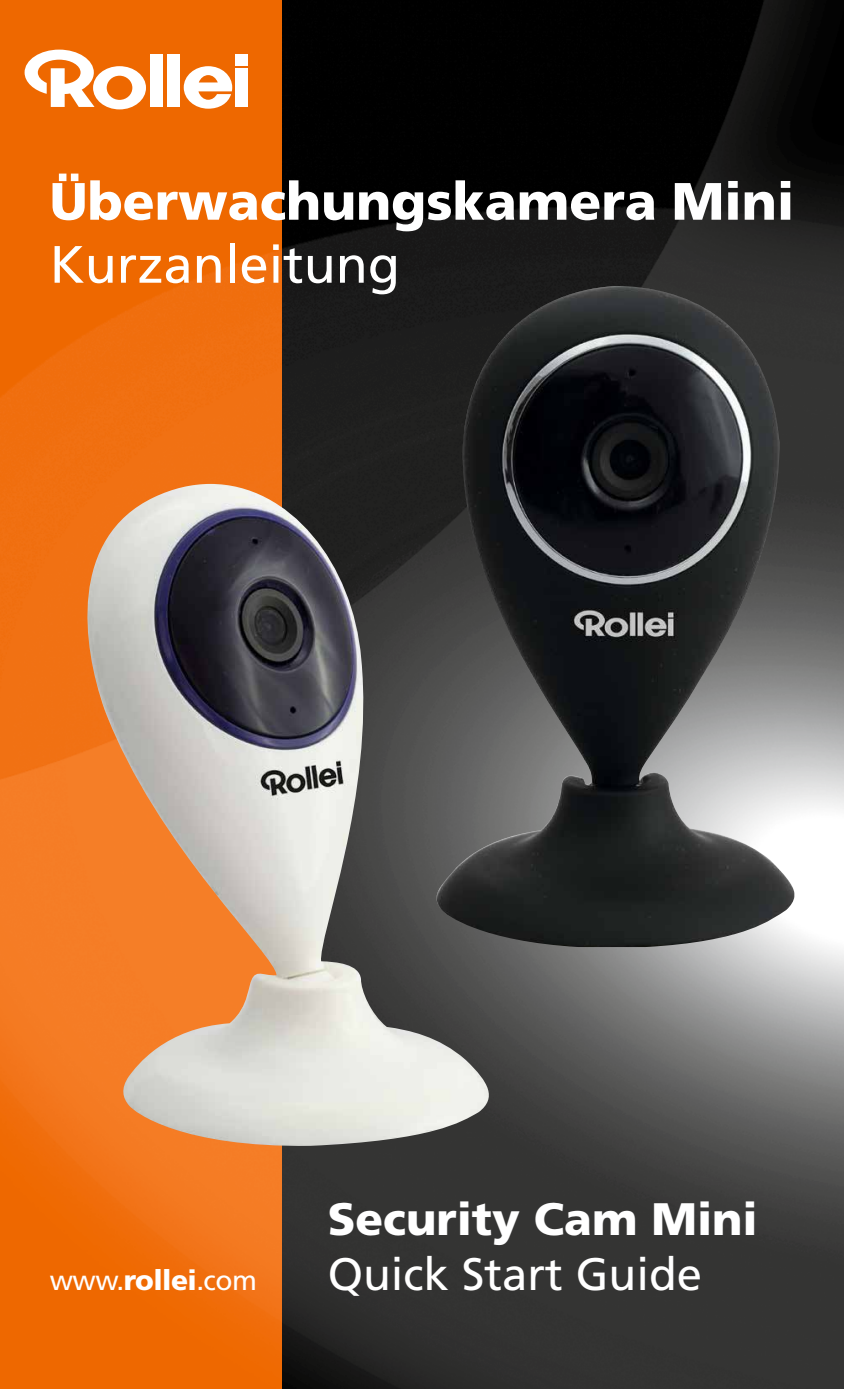
<style>
.page{position:relative;width:844px;height:1389px;background:#fff}
.page>*{position:absolute;margin:0;border:0;box-sizing:border-box;transform-origin:0 0}
.t1{font:900 52.5px "Frutiger";color:#fff}
.t2{font:52.5px "Frutiger";color:#fff}
.t3{font:900 45.5px "Frutiger";color:#fff}
.t4{font:45.5px "Frutiger";color:#fff}
.t5{font:28px "Frutiger";letter-spacing:-.02em;color:#fff}
.s1{font-weight:900}
</style>
<div class="page">
<img style="left:281px;top:0;width:562px;height:1389px">
<img style="left:0;top:0;width:281px;height:1389px">
<svg style="left:184px;top:66px;width:48px;height:43px"></svg>
<div style="left:150px;top:54px;width:12px;height:53px;background:#fff"></div>
<div style="left:167px;top:54px;width:12px;height:53px;background:#fff"></div>
<div style="left:235px;top:54px;width:13px;height:12px;background:#fff"></div>
<div style="left:235px;top:68px;width:13px;height:39px;background:#fff"></div>
<svg style="left:25px;top:50px;width:121px;height:59px"></svg>
<img style="left:436px;top:286px;width:358px;height:661px">
<img style="left:87px;top:484px;width:402px;height:662px">
<div style="left:0;top:0;width:50px;height:50px;background:#ee6800"></div>
<p class="t1" style="left:50px;top:170px;width:746px">Überwachungskamera Mini</p>
<p class="t2" style="left:50px;top:234px;width:352px">Kurzanleitung</p>
<p class="t5" style="left:50px;top:1264px;width:208px">www.<span class="s1">rollei</span>.com</p>
<p class="t3" style="left:327px;top:1192px;width:431px">Security Cam Mini</p>
<p class="t4" style="left:327px;top:1247px;width:376px">Quick Start Guide</p>
</div>
